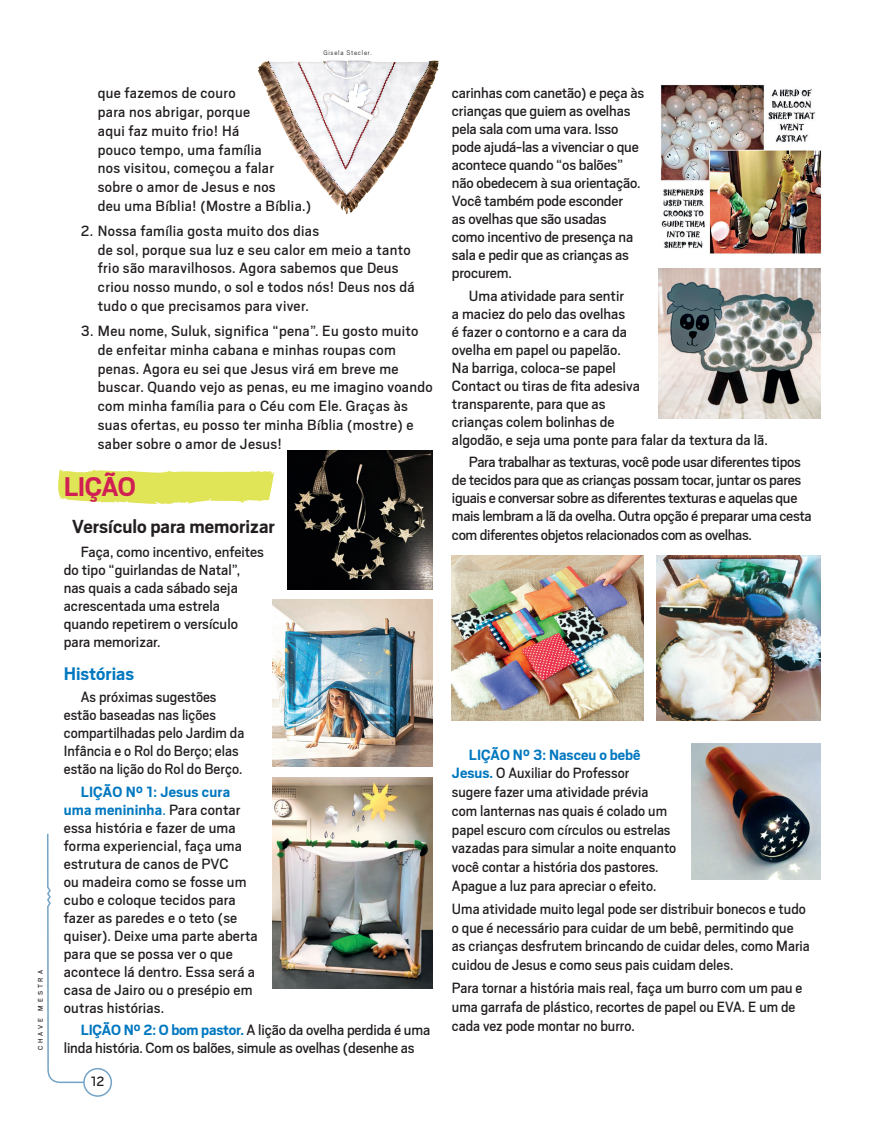
<style>
.page{position:relative;width:872px;height:1127px;background:#fff}
.page>*{position:absolute;margin:0;border:0;box-sizing:border-box;transform-origin:0 0}
.Partes_C{font:700 30px "Scout";letter-spacing:-.02em;color:#d01f53}
.Sección{font:700 21px "Scout";color:#231f20}
.Subtítulos{font:700 20.25px "Scout";color:#0078c0}
.Texto_C{font:16.5px/18px "Scout";color:#231f20}
.Listado_C{font:16.5px/18.8px "Scout";letter-spacing:.02em;color:#231f20}
.Texto_C-2{font:16.5px/18.1px "Scout";letter-spacing:-.02em;color:#231f20}
.t1{font:15px "Scout";color:#231f20}
.Créditos{font:300 7.5px "Scout";letter-spacing:.1em;color:#231f20}
.t2{font:7.5px "Scout";letter-spacing:.4em;color:#231f20}
.s1{font-weight:700;color:#0078c0}
.s2{color:#0078c0}
</style>
<div class="page">
<svg style="left:47px;top:833px;width:47px;height:251px"></svg>
<div style="left:84px;top:1068px;width:27px;height:28px;background:#fff;border-radius:50%"></div>
<div style="left:83px;top:1068px;width:29px;height:29px;border:2px solid #73a3c6;border-radius:50%"></div>
<svg style="left:58px;top:469px;width:217px;height:35px;background:#e4e871"></svg>
<img style="left:661px;top:84px;width:161px;height:170px">
<img style="left:659px;top:269px;width:162px;height:150px">
<img style="left:452px;top:555px;width:192px;height:165px">
<img style="left:656px;top:555px;width:165px;height:165px">
<img style="left:691px;top:743px;width:130px;height:136px">
<img style="left:258px;top:60px;width:181px;height:154px">
<img style="left:288px;top:450px;width:145px;height:139px">
<img style="left:272px;top:600px;width:161px;height:166px">
<img style="left:273px;top:777px;width:160px;height:211px">
<p class="t2" style="left:37px;top:1050px;width:82px;rotate:-90deg">CHAVE MESTRA</p>
<p class="Créditos" style="left:323px;top:49px;width:50px">Gisela Stecler.</p>
<p class="Listado_C" style="left:98px;top:84px;width:215px">que fazemos de couro<br>para nos abrigar, porque<br>aqui faz muito frio! Há<br>pouco tempo, uma família<br>nos visitou, começou a falar sobre o amor de Jesus e nos<br>deu uma Bíblia! (Mostre a Bíblia.)</p>
<p class="Listado_C" style="left:98px;top:222px;width:318px;text-indent:-17px">2. Nossa família gosta muito dos dias<br>de sol, porque sua luz e seu calor em meio a tanto frio são maravilhosos. Agora sabemos que Deus criou nosso mundo, o sol e todos nós! Deus nos dá tudo o que precisamos para viver.</p>
<p class="Listado_C" style="left:98px;top:322px;width:336px;text-indent:-17px">3. Meu nome, Suluk, significa “pena”. Eu gosto muito de enfeitar minha cabana e minhas roupas com penas. Agora eu sei que Jesus virá em breve me buscar. Quando vejo as penas, eu me imagino voando com minha família para o Céu com Ele. Graças às suas ofertas, eu posso ter minha Bíblia (mostre) e saber sobre o amor de Jesus!</p>
<p class="Partes_C" style="left:64px;top:472px;width:74px">LIÇÃO</p>
<p class="Sección" style="left:72px;top:516px;width:204px">Versículo para memorizar</p>
<p class="Texto_C" style="left:64px;top:543px;width:202px;text-indent:17px">Faça, como incentivo, enfeites do tipo “guirlandas de Natal”, nas quais a cada sábado seja acrescentada uma estrela quando repetirem o versículo para memorizar.</p>
<p class="Subtítulos" style="left:64px;top:664px;width:72px">Histórias</p>
<p class="Texto_C" style="left:64px;top:688px;width:182px;text-indent:17px">As próximas sugestões estão baseadas nas lições compartilhadas pelo Jardim da<br>Infância e o Rol do Berço; elas estão na lição do Rol do Berço.</p>
<p class="Texto_C" style="left:64px;top:783px;width:195px;text-indent:17px"><span class="s1">LIÇÃO Nº 1: Jesus cura uma menininha</span><span class="s2">.</span> Para contar essa história e fazer de uma forma experiencial, faça uma estrutura de canos de PVC<br>ou madeira como se fosse um cubo e coloque tecidos para fazer as paredes e o teto (se quiser). Deixe uma parte aberta para que se possa ver o que acontece lá dentro. Essa será a casa de Jairo ou o presépio em outras histórias.</p>
<p class="Texto_C" style="left:64px;top:1021px;width:368px;text-indent:17px"><span class="s1">LIÇÃO Nº 2: O bom pastor.</span> A lição da ovelha perdida é uma linda história. Com os balões, simule as ovelhas (desenhe as</p>
<p class="t1" style="left:91px;top:1074px;width:15px">12</p>
<p class="Texto_C" style="left:452px;top:84px;width:194px">carinhas com canetão) e peça às crianças que guiem as ovelhas pela sala com uma vara. Isso pode ajudá-las a vivenciar o que acontece quando “os balões” não obedecem à sua orientação.<br>Você também pode esconder<br>as ovelhas que são usadas<br>como incentivo de presença na sala e pedir que as crianças as procurem.</p>
<p class="Texto_C" style="left:452px;top:287px;width:317px;text-indent:17px">Uma atividade para sentir<br>a maciez do pelo das ovelhas<br>é fazer o contorno e a cara da<br>ovelha em papel ou papelão.<br>Na barriga, coloca-se papel<br>Contact ou tiras de fita adesiva<br>transparente, para que as<br>crianças colem bolinhas de<br>algodão, e seja uma ponte para falar da textura da lã.</p>
<p class="Texto_C-2" style="left:452px;top:453px;width:361px;text-indent:17px">Para trabalhar as texturas, você pode usar diferentes tipos de tecidos para que as crianças possam tocar, juntar os pares iguais e conversar sobre as diferentes texturas e aquelas que mais lembram a lã da ovelha. Outra opção é preparar uma cesta com diferentes objetos relacionados com as ovelhas.</p>
<p class="Texto_C" style="left:452px;top:745px;width:226px;line-height:18.8px;text-indent:17px"><span class="s1">LIÇÃO Nº 3: Nasceu o bebê Jesus.</span> O Auxiliar do Professor<br>sugere fazer uma atividade prévia com lanternas nas quais é colado um papel escuro com círculos ou estrelas vazadas para simular a noite enquanto você contar a história dos pastores.<br>Apague a luz para apreciar o efeito.</p>
<p class="Texto_C" style="left:452px;top:900px;width:359px;line-height:18.8px">Uma atividade muito legal pode ser distribuir bonecos e tudo o que é necessário para cuidar de um bebê, permitindo que as crianças desfrutem brincando de cuidar deles, como Maria cuidou de Jesus e como seus pais cuidam deles.</p>
<p class="Texto_C" style="left:452px;top:979px;width:352px;line-height:18.8px">Para tornar a história mais real, faça um burro com um pau e uma garrafa de plástico, recortes de papel ou EVA. E um de cada vez pode montar no burro.</p>
</div>
